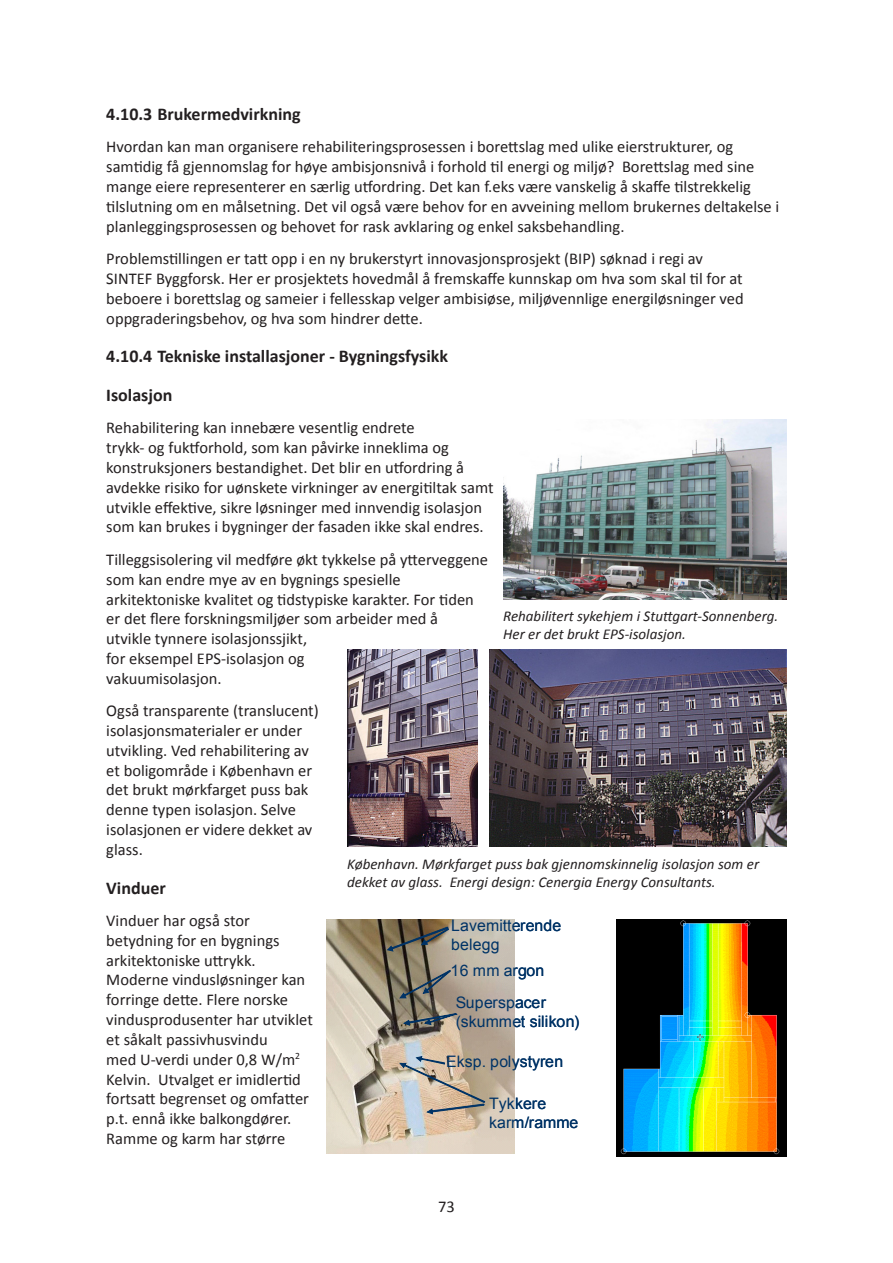
<style>
.page{position:relative;width:893px;height:1263px;background:#fff}
.page>*{position:absolute;margin:0;border:0;box-sizing:border-box;transform-origin:0 0}
.Avsnitt_-_bold{font:700 18px "Calibri";color:#231f20}
.Brødtekst{font:16.5px/19.8px "Calibri";color:#231f20}
.t1{font:15.75px/19.2px "Arial";color:#036}
.Bildetekst{font:italic 15px/18px "Calibri";color:#231f20}
</style>
<div class="page">
<img style="left:503px;top:420px;width:284px;height:180px">
<img style="left:490px;top:649px;width:297px;height:198px">
<img style="left:347px;top:649px;width:130px;height:198px">
<img style="left:617px;top:920px;width:169px;height:236px">
<img style="left:326px;top:920px;width:189px;height:234px">
<svg style="left:403px;top:1013px;width:54px;height:13px"></svg>
<svg style="left:399px;top:970px;width:52px;height:28px"></svg>
<svg style="left:387px;top:926px;width:62px;height:26px;background:#6e6758"></svg>
<svg style="left:399px;top:1056px;width:86px;height:58px;background:#bcb1a2"></svg>
<p class="Avsnitt_-_bold" style="left:106px;top:102px;width:196px">4.10.3 Brukermedvirkning</p>
<p class="Brødtekst" style="left:106px;top:137px;width:674px">Hvordan kan man organisere rehabiliteringsprosessen i borettslag med ulike eierstrukturer, og samtidig få gjennomslag for høye ambisjonsnivå i forhold til energi og miljø? Borettslag med sine mange eiere representerer en særlig utfordring. Det kan f.eks være vanskelig å skaffe tilstrekkelig tilslutning om en målsetning. Det vil også være behov for en avveining mellom brukernes deltakelse i planleggingsprosessen og behovet for rask avklaring og enkel saksbehandling.</p>
<p class="Brødtekst" style="left:106px;top:249px;width:639px">Problemstillingen er tatt opp i en ny brukerstyrt innovasjonsprosjekt (BIP) søknad i regi av SINTEF Byggforsk. Her er prosjektets hovedmål å fremskaffe kunnskap om hva som skal til for at beboere i borettslag og sameier i fellesskap velger ambisiøse, miljøvennlige energiløsninger ved oppgraderingsbehov, og hva som hindrer dette.</p>
<p class="Avsnitt_-_bold" style="left:106px;top:345px;width:343px">4.10.4 Tekniske installasjoner - Bygningsfysikk</p>
<p class="Avsnitt_-_bold" style="left:106px;top:383px;width:68px">Isolasjon</p>
<p class="Brødtekst" style="left:106px;top:418px;width:389px">Rehabilitering kan innebære vesentlig endrete<br>trykk- og fuktforhold, som kan påvirke inneklima og konstruksjoners bestandighet. Det blir en utfordring å avdekke risiko for uønskete virkninger av energitiltak samt utvikle effektive, sikre løsninger med innvendig isolasjon som kan brukes i bygninger der fasaden ikke skal endres.</p>
<p class="Brødtekst" style="left:106px;top:550px;width:383px">Tilleggsisolering vil medføre økt tykkelse på ytterveggene som kan endre mye av en bygnings spesielle arkitektoniske kvalitet og tidstypiske karakter. For tiden er det flere forskningsmiljøer som arbeider med å<br>utvikle tynnere isolasjonssjikt,<br>for eksempel EPS-isolasjon og<br>vakuumisolasjon.</p>
<p class="Brødtekst" style="left:106px;top:701px;width:214px">Også transparente (translucent) isolasjonsmaterialer er under utvikling. Ved rehabilitering av et boligområde i København er det brukt mørkfarget puss bak denne typen isolasjon. Selve isolasjonen er videre dekket av glass.</p>
<p class="Avsnitt_-_bold" style="left:106px;top:876px;width:61px">Vinduer</p>
<p class="Brødtekst" style="left:106px;top:911px;width:208px">Vinduer har også stor betydning for en bygnings arkitektoniske uttrykk.<br>Moderne vindusløsninger kan forringe dette. Flere norske vindusprodusenter har utviklet et såkalt passivhusvindu<br>med U-verdi under 0,8 W/m<sup>2<br></sup>Kelvin. Utvalget er imidlertid fortsatt begrenset og omfatter p.t. ennå ikke balkongdører.<br>Ramme og karm har større</p>
<p class="Bildetekst" style="left:503px;top:607px;width:277px">Rehabilitert sykehjem i Stuttgart-Sonnenberg.<br>Her er det brukt EPS-isolasjon.</p>
<p class="Bildetekst" style="left:347px;top:854px;width:413px">København. Mørkfarget puss bak gjennomskinnelig isolasjon som er dekket av glass. Energi design: Cenergia Energy Consultants.</p>
<p class="t1" style="left:451px;top:916px;width:112px">Lavemitterende belegg</p>
<p class="t1" style="left:451px;top:961px;width:95px">16 mm argon</p>
<p class="t1" style="left:456px;top:993px;width:125px">Superspacer (skummet silikon)</p>
<p class="t1" style="left:446px;top:1052px;width:119px">Eksp. polystyren</p>
<p class="t1" style="left:489px;top:1094px;width:91px">Tykkere karm/ramme</p>
<p class="Brødtekst" style="left:438px;top:1196px;width:18px">73</p>
</div>
